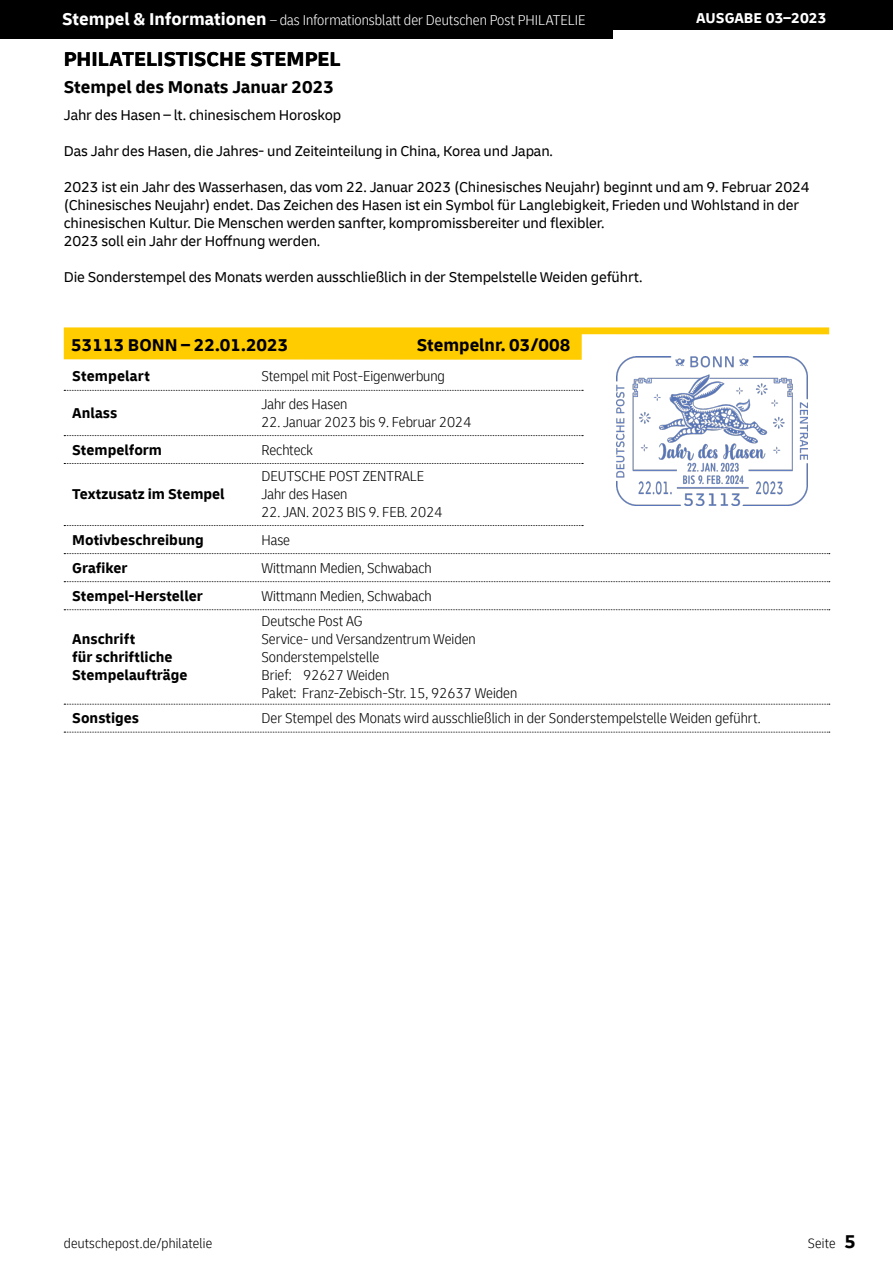
<style>
.page{position:relative;width:893px;height:1263px;background:#fff}
.page>*{position:absolute;margin:0;border:0;box-sizing:border-box;transform-origin:0 0}
.t1{font:700 21px "Delivery";color:#000}
.t2{font:700 18px "Delivery";color:#000}
.t3{font:15px/18px "Delivery";letter-spacing:-.01em;color:#000}
.t4{font:300 condensed 15px/18px "Delivery";letter-spacing:-.005em;color:#000}
.t5{font:700 15px/28px "Delivery";color:#000}
.t6{font:300 condensed 15px "Delivery";color:#fff}
.t7{font:700 15px "Delivery";color:#fff}
.t8{font:300 condensed 14.25px "Delivery";letter-spacing:.015em;color:#000}
.s1{font-weight:700;font-stretch:normal;font-size:18px}
.s2{font-weight:700;font-stretch:normal;font-size:19.5px}
</style>
<div class="page">
<div style="left:0;top:0;width:893px;height:30px;background:#000"></div>
<div style="left:0;top:0;width:612px;height:38px;background:#000"></div>
<svg style="left:64px;top:327px;width:765px;height:33px"></svg>
<svg style="left:64px;top:390px;width:519px;height:1px"></svg>
<svg style="left:64px;top:435px;width:519px;height:1px"></svg>
<svg style="left:64px;top:463px;width:519px;height:1px"></svg>
<svg style="left:64px;top:525px;width:519px;height:1px"></svg>
<svg style="left:64px;top:553px;width:766px;height:1px"></svg>
<svg style="left:64px;top:581px;width:766px;height:1px"></svg>
<svg style="left:64px;top:609px;width:766px;height:1px"></svg>
<svg style="left:64px;top:704px;width:766px;height:1px"></svg>
<img style="left:617px;top:356px;width:191px;height:149px">
<svg style="left:64px;top:732px;width:766px;height:1px"></svg>
<p class="t6" style="left:62px;top:12px;width:525px"><span class="s1">Stempel &amp; Informationen</span> – das Informationsblatt der Deutschen Post PHILATELIE</p>
<p class="t7" style="left:696px;top:9px;width:132px">AUSGABE 03–2023</p>
<h1 class="t1" style="left:64px;top:46px;width:278px">PHILATELISTISCHE STEMPEL</h1>
<p class="t2" style="left:64px;top:76px;width:272px">Stempel des Monats Januar 2023</p>
<p class="t3" style="left:64px;top:106px;width:279px">Jahr des Hasen – lt. chinesischem Horoskop</p>
<p class="t3" style="left:64px;top:142px;width:491px">Das Jahr des Hasen, die Jahres- und Zeiteinteilung in China, Korea und Japan.</p>
<p class="t3" style="left:64px;top:178px;width:747px">2023 ist ein Jahr des Wasserhasen, das vom 22. Januar 2023 (Chinesisches Neujahr) beginnt und am 9. Februar 2024 (Chinesisches Neujahr) endet. Das Zeichen des Hasen ist ein Symbol für Langlebigkeit, Frieden und Wohlstand in der chinesischen Kultur. Die Menschen werden sanfter, kompromissbereiter und flexibler.<br>2023 soll ein Jahr der Hoffnung werden.</p>
<p class="t3" style="left:64px;top:268px;width:580px">Die Sonderstempel des Monats werden ausschließlich in der Stempelstelle Weiden geführt.</p>
<p class="t2" style="left:71px;top:333px;width:219px">53113 BONN – 22.01.2023</p>
<p class="t2" style="left:417px;top:333px;width:155px">Stempelnr. 03/008</p>
<p class="t5" style="left:72px;top:362px;width:79px">Stempelart</p>
<p class="t5" style="left:72px;top:399px;width:47px">Anlass</p>
<p class="t4" style="left:261px;top:361px;width:185px;line-height:28.3px">Stempel mit Post-Eigenwerbung<br>Jahr des Hasen</p>
<p class="t4" style="left:261px;top:413px;width:211px">22. Januar 2023 bis 9. Februar 2024</p>
<p class="t5" style="left:72px;top:436px;width:91px">Stempelform</p>
<p class="t5" style="left:72px;top:480px;width:154px">Textzusatz im Stempel</p>
<p class="t5" style="left:72px;top:526px;width:133px">Motivbeschreibung<br>Grafiker<br>Stempel-Hersteller</p>
<p class="t5" style="left:72px;top:630px;width:117px;line-height:18px">Anschrift<br>für schriftliche<br>Stempelaufträge</p>
<p class="t4" style="left:261px;top:436px;width:164px;line-height:26.7px">Rechteck<br>DEUTSCHE POST ZENTRALE</p>
<p class="t4" style="left:261px;top:485px;width:87px">Jahr des Hasen</p>
<p class="t4" style="left:261px;top:498px;width:183px;line-height:27.8px">22. JAN. 2023 BIS 9. FEB. 2024<br>Hase<br>Wittmann Medien, Schwabach<br>Wittmann Medien, Schwabach</p>
<p class="t4" style="left:261px;top:612px;width:257px">Deutsche Post AG<br>Service- und Versandzentrum Weiden<br>Sonderstempelstelle<br>Brief: 92627 Weiden<br>Paket: Franz-Zebisch-Str. 15, 92637 Weiden</p>
<p class="t5" style="left:72px;top:704px;width:68px">Sonstiges</p>
<p class="t4" style="left:261px;top:709px;width:501px">Der Stempel des Monats wird ausschließlich in der Sonderstempelstelle Weiden geführt.</p>
<p class="t8" style="left:64px;top:1235px;width:150px">deutschepost.de/philatelie</p>
<p class="t8" style="left:808px;top:1235px;width:50px">Seite <span class="s2">5</span></p>
</div>
